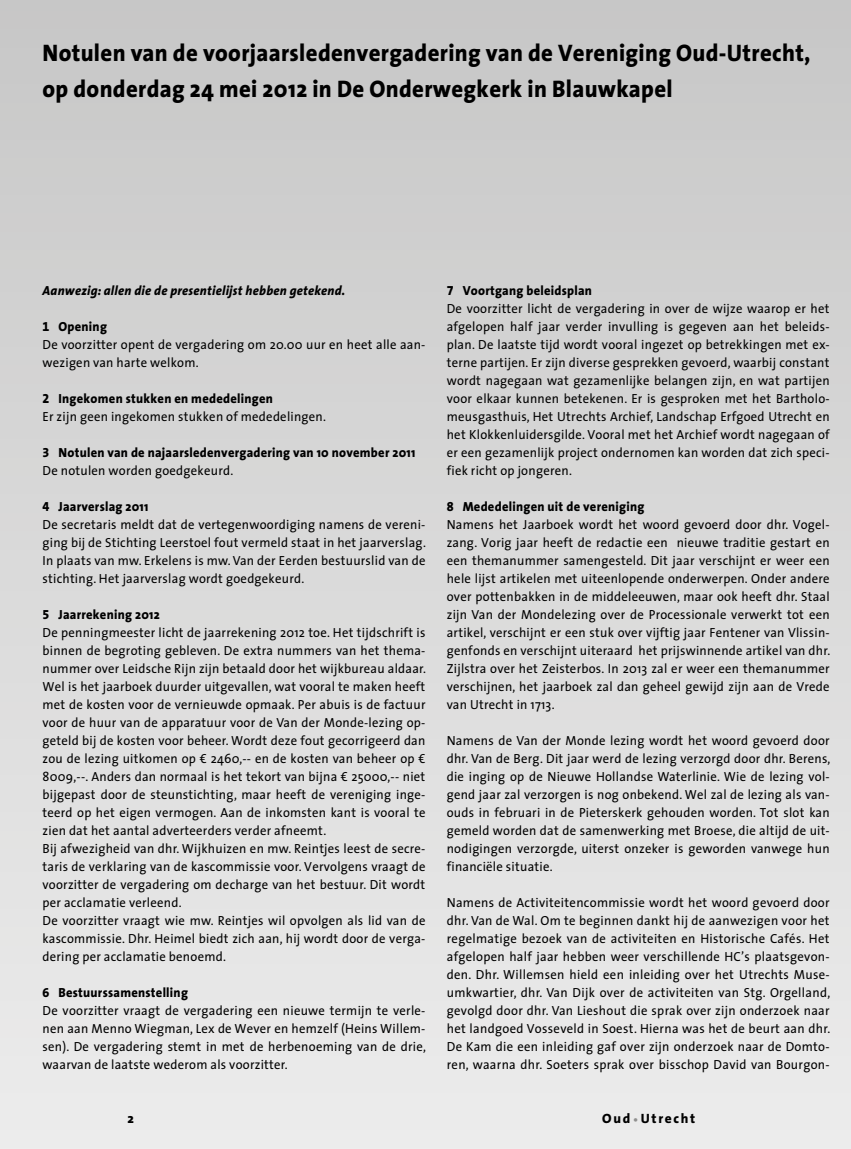
<style>
.page{position:relative;width:851px;height:1149px;background:#fff}
.page>*{position:absolute;margin:0;border:0;box-sizing:border-box;transform-origin:0 0}
.t1{font:800 24px/36px "The Sans";letter-spacing:.015em;color:#000;scale:.95 1}
.t2{font:800 13.5px "The Sans";letter-spacing:.125em;color:#000}
.t3{font:13.2px/18px "The Sans";letter-spacing:.02em;color:#000;scale:.96 1}
.t4{font:800 13.2px/18px "The Sans";letter-spacing:.02em;color:#000;scale:.95 1}
.t5{font:italic 800 13.2px "The Sans";letter-spacing:.02em;color:#000;scale:.95 1}
.s1{font-family:"The Sans Extra Bold Expert"}
.s2{font-weight:800}
.s3{font-family:"The Sans Extra Bold Expert";font-weight:400}
.s4{font-weight:400}
.s5{font-size:10.5px;color:#9d9d9c}
</style>
<div class="page">
<div style="left:0;top:0;width:850px;height:1148px;background:linear-gradient(to bottom,#c7c7c7,#edecec)"></div>
<h1 class="t1" style="left:43px;top:34px;width:809px">Notulen van de voorjaarsledenvergadering van de Vereniging Oud-Utrecht, op donderdag 24 mei 2012 in De Onderwegkerk in Blauwkapel</h1>
<p class="t5" style="left:43px;top:279px;width:320px">Aanwezig: allen die de presentielijst hebben getekend.</p>
<p class="t3" style="left:43px;top:317px;width:400px"><span class="s1">1</span> <span class="s2">Opening<br></span>De voorzitter opent de vergadering om 20.00 uur en heet alle aan&shy;wezigen van harte welkom.</p>
<p class="t3" style="left:43px;top:389px;width:297px"><span class="s1">2</span> <span class="s2">Ingekomen stukken en mededelingen<br></span>Er zijn geen ingekomen stukken of mededelingen.</p>
<p class="t4" style="left:43px;top:443px;width:394px"><span class="s3">3</span> Notulen van de najaarsledenvergadering van 10 november 2011<br><span class="s4">De notulen worden goedgekeurd.</span></p>
<p class="t3" style="left:43px;top:497px;width:401px"><span class="s1">4</span> <span class="s2">Jaarverslag 2011<br></span>De secretaris meldt dat de vertegenwoordiging namens de vereni&shy;ging bij de Stichting Leerstoel fout vermeld staat in het jaarverslag.<br>In plaats van mw. Erkelens is mw. Van der Eerden bestuurslid van de stichting. Het jaarverslag wordt goedgekeurd.</p>
<p class="t3" style="left:43px;top:605px;width:401px"><span class="s1">5</span> <span class="s2">Jaarrekening 2012<br></span>De penningmeester licht de jaarrekening 2012 toe. Het tijdschrift is binnen de begroting gebleven. De extra nummers van het thema&shy;nummer over Leidsche Rijn zijn betaald door het wijkbureau aldaar.<br>Wel is het jaarboek duurder uitgevallen, wat vooral te maken heeft met de kosten voor de vernieuwde opmaak. Per abuis is de factuur voor de huur van de apparatuur voor de Van der Monde-lezing op&shy;geteld bij de kosten voor beheer. Wordt deze fout gecorrigeerd dan zou de lezing uitkomen op € 2460,-- en de kosten van beheer op € 8009,--. Anders dan normaal is het tekort van bijna € 25000,-- niet bijgepast door de steunstichting, maar heeft de vereniging inge&shy;teerd op het eigen vermogen. Aan de inkomsten kant is vooral te zien dat het aantal adverteerders verder afneemt.<br>Bij afwezigheid van dhr. Wijkhuizen en mw. Reintjes leest de secre&shy;taris de verklaring van de kascommissie voor. Vervolgens vraagt de voorzitter de vergadering om decharge van het bestuur. Dit wordt per acclamatie verleend.<br>De voorzitter vraagt wie mw. Reintjes wil opvolgen als lid van de kascommissie. Dhr. Heimel biedt zich aan, hij wordt door de verga&shy;dering per acclamatie benoemd.</p>
<p class="t3" style="left:43px;top:983px;width:401px"><span class="s1">6</span> <span class="s2">Bestuurssamenstelling<br></span>De voorzitter vraagt de vergadering een nieuwe termijn te verle&shy;nen aan Menno Wiegman, Lex de Wever en hemzelf (Heins Willem&shy;sen). De vergadering stemt in met de herbenoeming van de drie, waarvan de laatste wederom als voorzitter.</p>
<p class="t3" style="left:446px;top:281px;width:400px"><span class="s1">7</span> <span class="s2">Voortgang beleidsplan<br></span>De voorzitter licht de vergadering in over de wijze waarop er het afgelopen half jaar verder invulling is gegeven aan het beleids&shy;plan. De laatste tijd wordt vooral ingezet op betrekkingen met ex&shy;terne partijen. Er zijn diverse gesprekken gevoerd, waarbij constant wordt nagegaan wat gezamenlijke belangen zijn, en wat partijen voor elkaar kunnen betekenen. Er is gesproken met het Bartholo&shy;meusgasthuis, Het Utrechts Archief, Landschap Erfgoed Utrecht en het Klokkenluidersgilde. Vooral met het Archief wordt nagegaan of er een gezamenlijk project ondernomen kan worden dat zich speci&shy;fiek richt op jongeren.</p>
<p class="t3" style="left:446px;top:497px;width:401px"><span class="s1">8</span> <span class="s2">Mededelingen uit de vereniging<br></span>Namens het Jaarboek wordt het woord gevoerd door dhr. Vogel&shy;zang. Vorig jaar heeft de redactie een nieuwe traditie gestart en een themanummer samengesteld. Dit jaar verschijnt er weer een hele lijst artikelen met uiteenlopende onderwerpen. Onder andere over pottenbakken in de middeleeuwen, maar ook heeft dhr. Staal zijn Van der Mondelezing over de Processionale verwerkt tot een artikel, verschijnt er een stuk over vijftig jaar Fentener van Vlissin&shy;genfonds en verschijnt uiteraard het prijswinnende artikel van dhr.<br>Zijlstra over het Zeisterbos. In 2013 zal er weer een themanummer verschijnen, het jaarboek zal dan geheel gewijd zijn aan de Vrede van Utrecht in 1713.</p>
<p class="t3" style="left:446px;top:731px;width:401px;text-align:justify">Namens de Van der Monde lezing wordt het woord gevoerd door dhr. Van de Berg. Dit jaar werd de lezing verzorgd door dhr. Berens, die inging op de Nieuwe Hollandse Waterlinie. Wie de lezing vol&shy;gend jaar zal verzorgen is nog onbekend. Wel zal de lezing als van&shy;ouds in februari in de Pieterskerk gehouden worden. Tot slot kan gemeld worden dat de samenwerking met Broese, die altijd de uit&shy;nodigingen verzorgde, uiterst onzeker is geworden vanwege hun financiële situatie.</p>
<p class="t3" style="left:446px;top:893px;width:401px;text-align:justify">Namens de Activiteitencommissie wordt het woord gevoerd door dhr. Van de Wal. Om te beginnen dankt hij de aanwezigen voor het regelmatige bezoek van de activiteiten en Historische Cafés. Het afgelopen half jaar hebben weer verschillende HC’s plaatsgevon&shy;den. Dhr. Willemsen hield een inleiding over het Utrechts Muse&shy;umkwartier, dhr. Van Dijk over de activiteiten van Stg. Orgelland, gevolgd door dhr. Van Lieshout die sprak over zijn onderzoek naar het landgoed Vosseveld in Soest. Hierna was het de beurt aan dhr.<br>De Kam die een inleiding gaf over zijn onderzoek naar de Domto&shy;ren, waarna dhr. Soeters sprak over bisschop David van Bourgon-</p>
<p class="t2" style="left:128px;top:1107px;width:8px">2</p>
<p class="t2" style="left:602px;top:1107px;width:95px">Oud <span class="s5">•</span> Utrecht</p>
</div>
